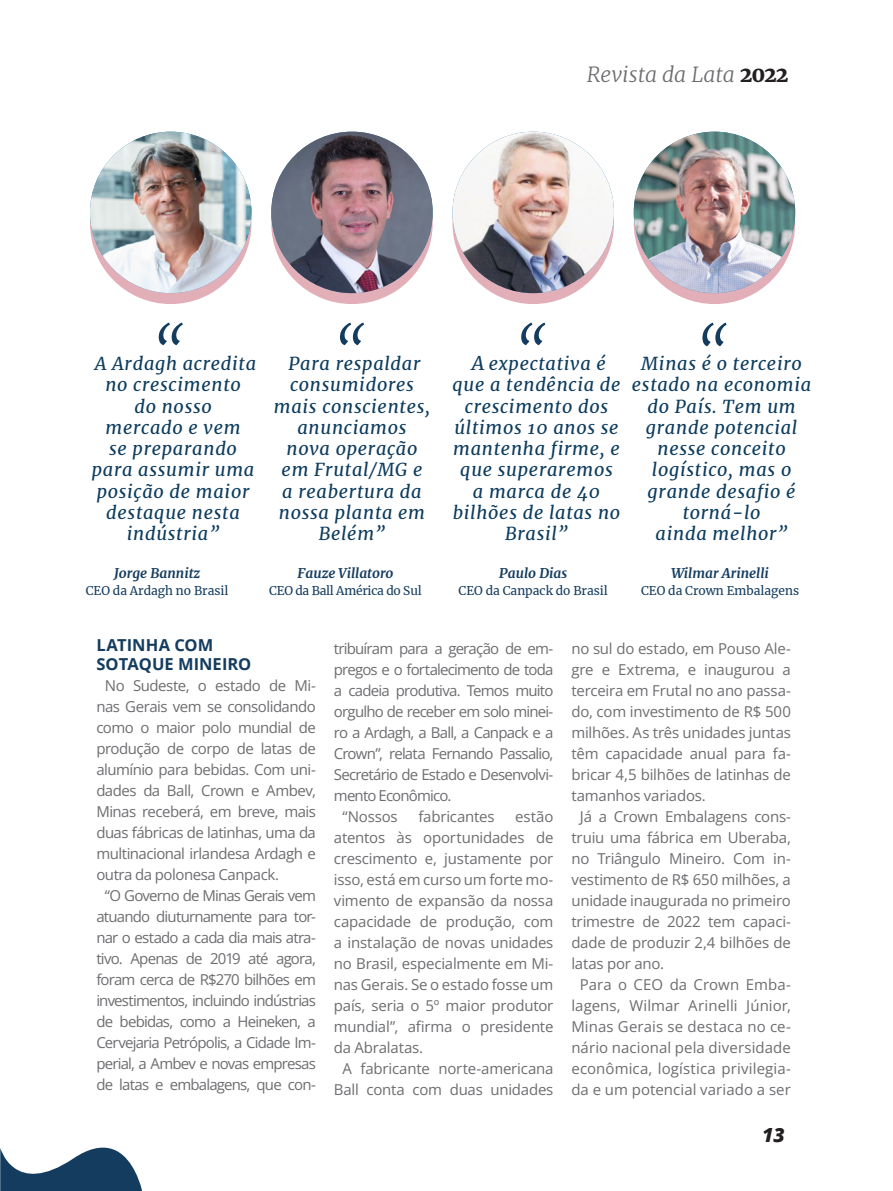
<style>
.page{position:relative;width:893px;height:1191px;background:#fff}
.page>*{position:absolute;margin:0;border:0;box-sizing:border-box;transform-origin:0 0}
.Titulo{font:italic 300 21px "Merriweather";color:#6c6d70}
.t1{font:italic 800 19.5px "Open Sans";color:#231f20}
.Olho{font:italic 18px/21.3px "Merriweather";letter-spacing:.04em;color:#0d3c5e;text-align:center}
.Enter_Tit{font:700 16.5px/19.5px "Open Sans";color:#143c5f}
.Editorial_Text{font:15px/21px "Open Sans";letter-spacing:-.02em;color:#6c6d70;text-align:justify}
.Editorial_Text-2{font:15px/21px "Open Sans";letter-spacing:-.055em;color:#6c6d70;text-align:center}
.Editorial_Text-3{font:15px/21px "Open Sans";letter-spacing:.005em;color:#6c6d70;text-align:center}
.t2{font:italic 700 13.5px "Merriweather";color:#143c5f}
.t3{font:12px "Merriweather";color:#143c5f}
.t4{font:12px "Merriweather";letter-spacing:-.02em;color:#143c5f}
.s1{font-weight:900;font-style:normal;color:#231f20}
.s2{font-size:19.2px}
</style>
<div class="page">
<div style="left:634px;top:143px;width:161px;height:161px;background:#e2afb8;border-radius:50%"></div>
<img style="left:634px;top:132px;width:161px;height:161px;border-radius:81px">
<div style="left:90px;top:143px;width:161px;height:161px;background:#e2afb8;border-radius:50%"></div>
<img style="left:90px;top:132px;width:161px;height:161px;border-radius:81px">
<div style="left:452px;top:143px;width:162px;height:161px;background:#e2afb8;border-radius:50%"></div>
<img style="left:452px;top:132px;width:162px;height:161px;border-radius:81px">
<div style="left:271px;top:143px;width:162px;height:161px;background:#e2afb8;border-radius:50%"></div>
<img style="left:271px;top:132px;width:162px;height:161px;border-radius:81px">
<svg style="left:702px;top:322px;width:24px;height:24px"></svg>
<svg style="left:159px;top:322px;width:24px;height:23px"></svg>
<svg style="left:340px;top:322px;width:24px;height:23px"></svg>
<svg style="left:521px;top:322px;width:24px;height:23px"></svg>
<svg style="left:0;top:1147px;width:142px;height:44px"></svg>
<p class="Titulo" style="left:587px;top:59px;width:203px">Revista da Lata <span class="s1">2022</span></p>
<p class="Olho" style="left:92px;top:352px;width:166px">A Ardagh acredita no crescimento<br>do nosso<br>mercado e vem<br>se preparando para assumir uma posição de maior destaque nesta indústria”</p>
<p class="Olho" style="left:452px;top:352px;width:170px"><span class="s2">A</span> expectativa é que a tendência de crescimento dos últimos 10 anos se mantenha firme, e que superaremos<br>a marca de 40 bilhões de latas no<br>Brasil”</p>
<p class="t2" style="left:499px;top:563px;width:69px">Paulo Dias</p>
<p class="t3" style="left:459px;top:582px;width:151px">CEO da Canpack do Brasil</p>
<p class="Olho" style="left:274px;top:352px;width:158px">Para respaldar consumidores mais conscientes, anunciamos nova operação em Frutal/MG e<br>a reabertura da nossa planta em<br>Belém”</p>
<p class="t2" style="left:114px;top:563px;width:88px">Jorge Bannitz</p>
<p class="t3" style="left:86px;top:582px;width:144px">CEO da Ardagh no Brasil</p>
<p class="t2" style="left:298px;top:563px;width:97px">Fauze Villatoro</p>
<p class="t4" style="left:269px;top:582px;width:154px">CEO da Ball América do Sul</p>
<p class="Olho" style="left:632px;top:352px;width:181px">Minas é o terceiro estado na economia do País. Tem um grande potencial nesse conceito logístico, mas o grande desafio é torná-lo<br>ainda melhor”</p>
<p class="t2" style="left:671px;top:563px;width:99px">Wilmar Arinelli</p>
<p class="t3" style="left:641px;top:582px;width:160px">CEO da Crown Embalagens</p>
<p class="Enter_Tit" style="left:96px;top:634px;width:157px">LATINHA COM<br>SOTAQUE MINEIRO</p>
<p class="Editorial_Text" style="left:96px;top:675px;width:221px;text-indent:9px">No Sudeste, o estado de Mi&shy;nas Gerais vem se consolidando como o maior polo mundial de produção de corpo de latas de alumínio para bebidas. Com uni&shy;dades da Ball, Crown e Ambev, Minas receberá, em breve, mais duas fábricas de latinhas, uma da multinacional irlandesa Ardagh e outra da polonesa Canpack.</p>
<p class="Editorial_Text-2" style="left:96px;top:885px;width:221px">“O Governo de Minas Gerais vem atuando diuturnamente para tor&shy;nar o estado a cada dia mais atra&shy;tivo. Apenas de 2019 até agora, foram cerca de R$270 bilhões em investimentos, incluindo indústrias de bebidas, como a Heineken, a<br>Cervejaria Petrópolis, a Cidade Im&shy;perial, a Ambev e novas empresas de latas e embalagens, que con-</p>
<p class="Editorial_Text" style="left:334px;top:638px;width:221px">tribuíram para a geração de em&shy;pregos e o fortalecimento de toda a cadeia produtiva. Temos muito orgulho de receber em solo minei&shy;ro a Ardagh, a Ball, a Canpack e a Crown”, relata Fernando Passalio, Secretário de Estado e Desenvolvi&shy;mento Econômico.</p>
<p class="Editorial_Text" style="left:342px;top:806px;width:57px">“Nossos</p>
<p class="Editorial_Text" style="left:418px;top:806px;width:78px">fabricantes</p>
<p class="Editorial_Text" style="left:334px;top:806px;width:221px;text-indent:181px">estão atentos às oportunidades de crescimento e, justamente por isso, está em curso um forte mo&shy;vimento de expansão da nossa capacidade de produção, com a instalação de novas unidades no Brasil, especialmente em Mi&shy;nas Gerais. Se o estado fosse um país, seria o 5º maior produtor mundial”, afirma o presidente da Abralatas.</p>
<p class="Editorial_Text" style="left:334px;top:1058px;width:221px;text-align:center">A fabricante norte-americana<br>Ball conta com duas unidades</p>
<p class="Editorial_Text" style="left:571px;top:638px;width:221px">no sul do estado, em Pouso Ale&shy;gre e Extrema, e inaugurou a terceira em Frutal no ano passa&shy;do, com investimento de R$ 500 milhões. As três unidades juntas têm capacidade anual para fa&shy;bricar 4,5 bilhões de latinhas de tamanhos variados.</p>
<p class="Editorial_Text" style="left:571px;top:806px;width:221px;text-indent:9px">Já a Crown Embalagens cons&shy;truiu uma fábrica em Uberaba, no Triângulo Mineiro. Com in&shy;vestimento de R$ 650 milhões, a unidade inaugurada no primeiro trimestre de 2022 tem capaci&shy;dade de produzir 2,4 bilhões de latas por ano.</p>
<p class="Editorial_Text-3" style="left:571px;top:974px;width:221px">Para o CEO da Crown Emba&shy;lagens, Wilmar Arinelli Júnior,<br>Minas Gerais se destaca no ce&shy;nário nacional pela diversidade econômica, logística privilegia&shy;da e um potencial variado a ser</p>
<h2 class="t1" style="left:762px;top:1120px;width:24px">13</h2>
</div>
